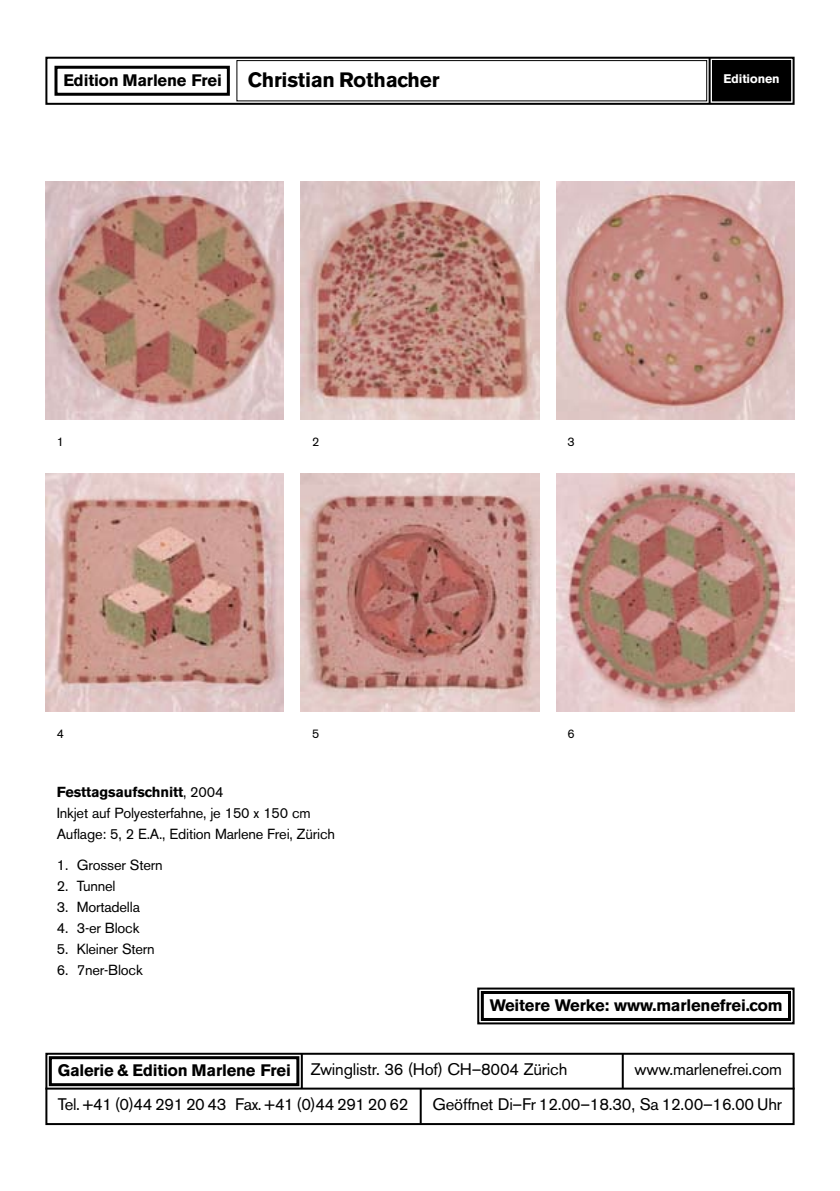
<style>
.page{position:relative;width:840px;height:1191px;background:#fff}
.page>*{position:absolute;margin:0;border:0;box-sizing:border-box;transform-origin:0 0}
.t1{font:700 20px "AK11";color:#000}
.t2{font:16px/34.8px "AK11";color:#000;text-align:right}
.t3{font:700 16px "AK11";color:#000}
.t4{font:14px/21px "AK11";color:#000}
.t5{font:700 12px "AK11";color:#fff}
.t6{font:12px "AK11";color:#000}
.s1{font-weight:700}
</style>
<div class="page">
<div style="left:45px;top:57px;width:749px;height:48px;border:2px solid #000"></div>
<div style="left:236px;top:60px;width:470px;height:41px;border:1px solid #000"></div>
<div style="left:712px;top:61px;width:78px;height:40px;background:#000"></div>
<div style="left:711px;top:60px;width:79px;height:41px;border:1px solid #000"></div>
<hr style="left:708px;top:57px;width:2px;height:47px;background:#000">
<div style="left:54px;top:66px;width:176px;height:30px;border:3px solid #000"></div>
<div style="left:45px;top:1052px;width:749px;height:73px;border:2px solid #000"></div>
<hr style="left:45px;top:1087px;width:749px;height:2px;background:#000">
<hr style="left:419px;top:1088px;width:2px;height:35px;background:#000">
<hr style="left:621px;top:1053px;width:2px;height:35px;background:#000">
<div style="left:49px;top:1056px;width:250px;height:30px;border:3px solid #000"></div>
<hr style="left:300px;top:1053px;width:2px;height:35px;background:#000">
<div style="left:477px;top:987px;width:317px;height:37px;border:2px solid #000"></div>
<div style="left:480px;top:991px;width:310px;height:30px;border:3px solid #000"></div>
<img style="left:45px;top:181px;width:238px;height:239px">
<img style="left:300px;top:181px;width:239px;height:239px">
<img style="left:556px;top:181px;width:238px;height:239px">
<img style="left:45px;top:474px;width:238px;height:238px">
<img style="left:300px;top:474px;width:239px;height:238px">
<img style="left:556px;top:474px;width:238px;height:238px">
<p class="t3" style="left:63px;top:70px;width:160px">Edition Marlene Frei</p>
<h1 class="t1" style="left:247px;top:68px;width:193px">Christian Rothacher</h1>
<p class="t5" style="left:723px;top:71px;width:57px">Editionen</p>
<p class="t6" style="left:57px;top:434px;width:9px">1</p>
<p class="t6" style="left:312px;top:434px;width:9px">2</p>
<p class="t6" style="left:567px;top:434px;width:9px">3</p>
<p class="t6" style="left:57px;top:726px;width:9px">4</p>
<p class="t6" style="left:312px;top:726px;width:9px">5</p>
<p class="t6" style="left:567px;top:726px;width:9px">6</p>
<p class="t4" style="left:57px;top:782px;width:279px"><span class="s1">Festtagsaufschnitt</span>, 2004<br>Inkjet auf Polyesterfahne, je 150 x 150 cm<br>Auflage: 5, 2 E.A., Edition Marlene Frei, Zürich</p>
<p class="t4" style="left:57px;top:855px;width:107px">1. Grosser Stern</p>
<p class="t4" style="left:57px;top:876px;width:60px">2. Tunnel</p>
<p class="t4" style="left:57px;top:897px;width:84px">3. Mortadella</p>
<p class="t4" style="left:57px;top:918px;width:84px">4. 3-er Block</p>
<p class="t4" style="left:57px;top:939px;width:99px">5. Kleiner Stern</p>
<p class="t4" style="left:57px;top:960px;width:87px">6. 7ner-Block</p>
<p class="t3" style="left:489px;top:995px;width:294px">Weitere Werke: www.marlenefrei.com</p>
<p class="t3" style="left:58px;top:1060px;width:234px">Galerie &amp; Edition Marlene Frei</p>
<p class="t2" style="left:311px;top:1052px;width:257px">Zwinglistr. 36 (Hof) CH–8004 Zürich</p>
<p class="t2" style="left:432px;top:1052px;width:350px">www.marlenefrei.com<br>Geöffnet Di–Fr 12.00–18.30, Sa 12.00–16.00 Uhr</p>
<p class="t2" style="left:58px;top:1087px;width:351px">Tel. +41 (0)44 291 20 43 Fax. +41 (0)44 291 20 62</p>
</div>
